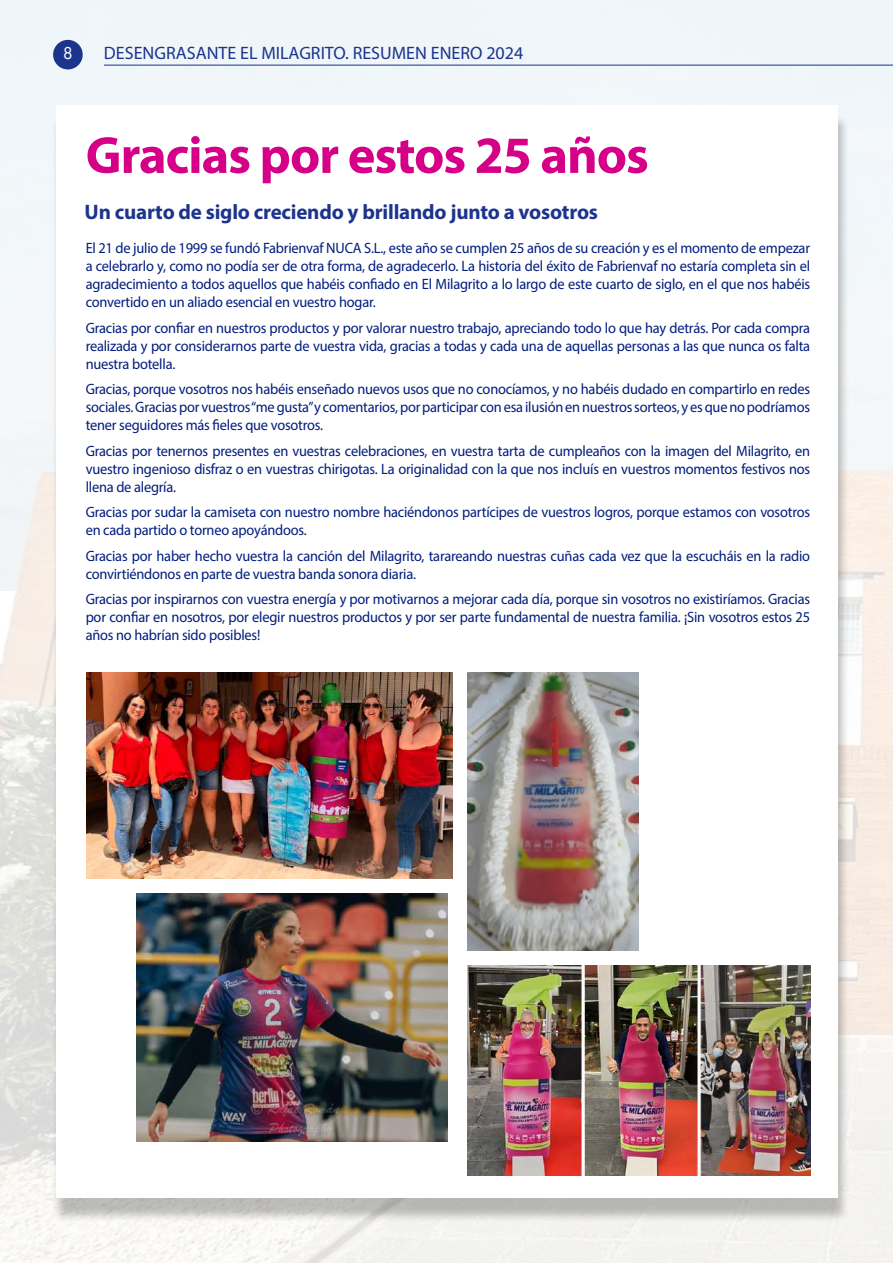
<style>
.page{position:relative;width:893px;height:1263px;background:#fff}
.page>*{position:absolute;margin:0;border:0;box-sizing:border-box;transform-origin:0 0}
.t1{font:700 52.5px "Myriad Pro";letter-spacing:-.02em;color:#d50087}
.t2{font:700 21px "Myriad Pro";letter-spacing:-.01em;color:#1c348c}
.t3{font:18px "Myriad Pro";color:#1c348c}
.t4{font:18px "Futura PT";color:#fff}
.t5{font:15px/18px "Myriad Pro";letter-spacing:-.015em;color:#001d7e;text-align:justify;scale:.96 1}
</style>
<div class="page">
<img style="left:0;top:0;width:893px;height:1263px">
<div style="left:51px;top:114px;width:798px;height:1108px;background:#000;opacity:.25"></div>
<div style="left:57px;top:106px;width:781px;height:1092px;background:#fff"></div>
<img style="left:137px;top:893px;width:310px;height:248px">
<img style="left:87px;top:673px;width:366px;height:206px">
<img style="left:467px;top:673px;width:172px;height:277px">
<img style="left:467px;top:966px;width:343px;height:210px">
<div style="left:53px;top:40px;width:30px;height:29px;background:#1c348c;border-radius:50%"></div>
<hr style="left:104px;top:65px;width:789px;height:1px;background:#1c348c">
<p class="t4" style="left:63px;top:42px;width:12px">8</p>
<p class="t3" style="left:104px;top:42px;width:421px">DESENGRASANTE EL MILAGRITO. RESUMEN ENERO 2024</p>
<h1 class="t1" style="left:86px;top:121px;width:565px">Gracias por estos 25 años</h1>
<h2 class="t2" style="left:85px;top:199px;width:515px">Un cuarto de siglo creciendo y brillando junto a vosotros</h2>
<p class="t5" style="left:86px;top:239px;width:756px">El 21 de julio de 1999 se fundó Fabrienvaf NUCA S.L., este año se cumplen 25 años de su creación y es el momento de empezar a celebrarlo y, como no podía ser de otra forma, de agradecerlo. La historia del éxito de Fabrienvaf no estaría completa sin el agradecimiento a todos aquellos que habéis confiado en El Milagrito a lo largo de este cuarto de siglo, en el que nos habéis convertido en un aliado esencial en vuestro hogar.</p>
<p class="t5" style="left:86px;top:319px;width:756px">Gracias por confiar en nuestros productos y por valorar nuestro trabajo, apreciando todo lo que hay detrás. Por cada compra realizada y por considerarnos parte de vuestra vida, gracias a todas y cada una de aquellas personas a las que nunca os falta nuestra botella.</p>
<p class="t5" style="left:86px;top:380px;width:756px">Gracias, porque vosotros nos habéis enseñado nuevos usos que no conocíamos, y no habéis dudado en compartirlo en redes sociales. Gracias por vuestros “me gusta” y comentarios, por participar con esa ilusión en nuestros sorteos, y es que no podríamos tener seguidores más fieles que vosotros.</p>
<p class="t5" style="left:86px;top:442px;width:756px">Gracias por tenernos presentes en vuestras celebraciones, en vuestra tarta de cumpleaños con la imagen del Milagrito, en vuestro ingenioso disfraz o en vuestras chirigotas. La originalidad con la que nos incluís en vuestros momentos festivos nos llena de alegría.</p>
<p class="t5" style="left:86px;top:503px;width:756px">Gracias por sudar la camiseta con nuestro nombre haciéndonos partícipes de vuestros logros, porque estamos con vosotros en cada partido o torneo apoyándoos.</p>
<p class="t5" style="left:86px;top:547px;width:756px">Gracias por haber hecho vuestra la canción del Milagrito, tarareando nuestras cuñas cada vez que la escucháis en la radio convirtiéndonos en parte de vuestra banda sonora diaria.</p>
<p class="t5" style="left:86px;top:590px;width:756px">Gracias por inspirarnos con vuestra energía y por motivarnos a mejorar cada día, porque sin vosotros no existiríamos. Gracias por confiar en nosotros, por elegir nuestros productos y por ser parte fundamental de nuestra familia. ¡Sin vosotros estos 25 años no habrían sido posibles!</p>
</div>
